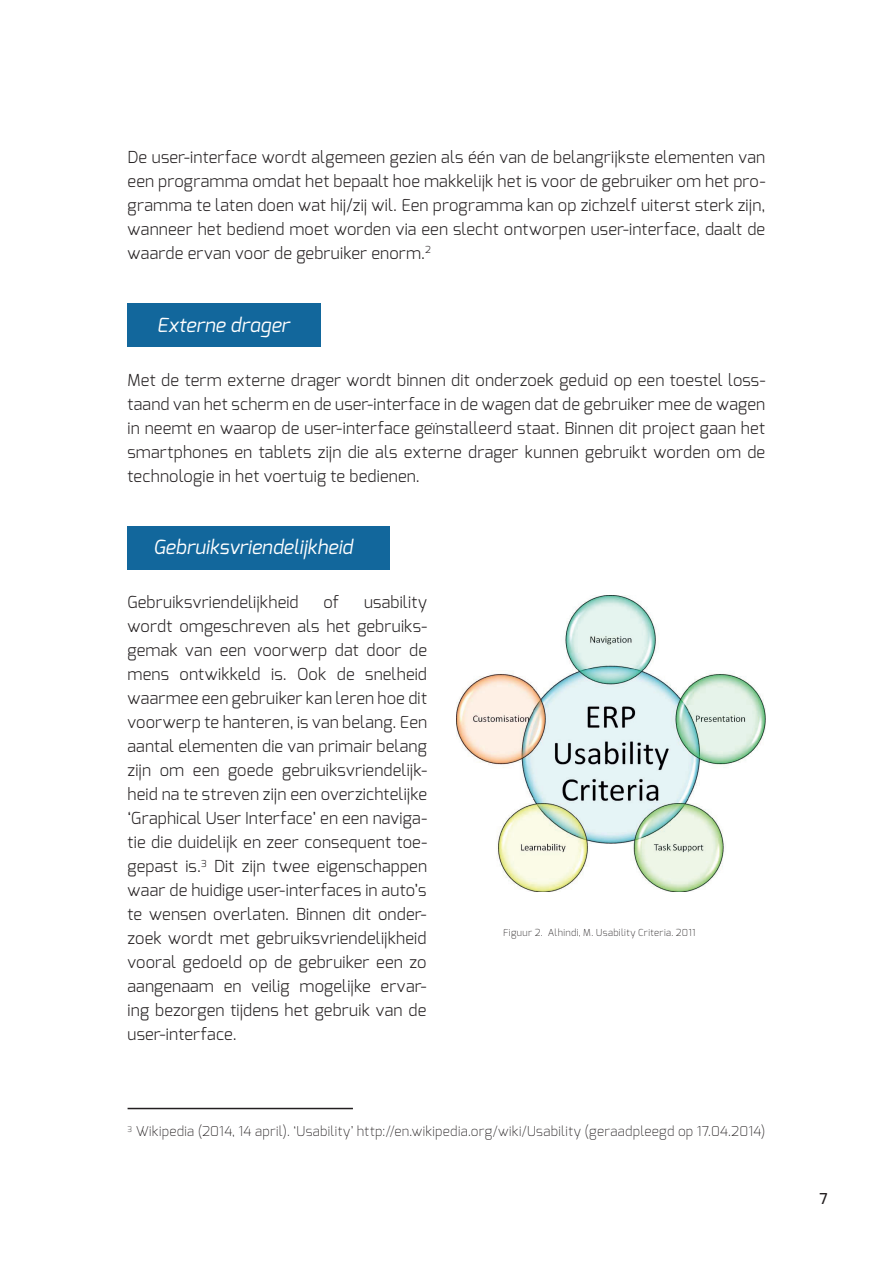
<style>
.page{position:relative;width:893px;height:1263px;background:#fff}
.page>*{position:absolute;margin:0;border:0;box-sizing:border-box;transform-origin:0 0}
.t1{font:italic 19.5px "Exo";letter-spacing:.005em;color:#fff}
.t2{font:300 16.5px/24px "Exo";letter-spacing:.01em;color:#231f20;text-align:justify}
.t3{font:500 15px "Exo";color:#231f20}
.t4{font:200 13.5px "Exo";letter-spacing:.02em;color:#231f20}
.t5{font:200 9.6px "Exo";letter-spacing:.035em;color:#231f20}
</style>
<div class="page">
<div style="left:128px;top:526px;width:262px;height:44px;background:#12679c"></div>
<div style="left:128px;top:303px;width:193px;height:44px;background:#12679c"></div>
<img style="left:457px;top:595px;width:308px;height:297px">
<hr style="left:128px;top:1108px;width:225px;height:1px;background:#231f20">
<p class="t2" style="left:128px;top:145px;width:639px">De user-interface wordt algemeen gezien als één van de belangrijkste elementen van een programma omdat het bepaalt hoe makkelijk het is voor de gebruiker om het pro&shy;gramma te laten doen wat hij/zij wil. Een programma kan op zichzelf uiterst sterk zijn, wanneer het bediend moet worden via een slecht ontworpen user-interface, daalt de waarde ervan voor de gebruiker enorm.<sup>2</sup></p>
<p class="t1" style="left:157px;top:313px;width:134px">Externe drager</p>
<p class="t2" style="left:128px;top:368px;width:639px">Met de term externe drager wordt binnen dit onderzoek geduid op een toestel loss&shy;taand van het scherm en de user-interface in de wagen dat de gebruiker mee de wagen in neemt en waarop de user-interface geïnstalleerd staat. Binnen dit project gaan het smartphones en tablets zijn die als externe drager kunnen gebruikt worden om de technologie in het voertuig te bedienen.</p>
<p class="t1" style="left:153px;top:535px;width:201px">Gebruiksvriendelijkheid</p>
<p class="t2" style="left:128px;top:590px;width:173px">Gebruiksvriendelijkheid</p>
<p class="t2" style="left:323px;top:590px;width:17px">of</p>
<p class="t2" style="left:128px;top:590px;width:301px;text-indent:236px">usability wordt omgeschreven als het gebruiks&shy;gemak van een voorwerp dat door de mens ontwikkeld is. Ook de snelheid waarmee een gebruiker kan leren hoe dit voorwerp te hanteren, is van belang. Een aantal elementen die van primair belang zijn om een goede gebruiksvriendelijk&shy;heid na te streven zijn een overzichtelijke ‘Graphical User Interface’ en een naviga&shy;tie die duidelijk en zeer consequent toe&shy;gepast is.<sup>3</sup> Dit zijn twee eigenschappen waar de huidige user-interfaces in auto’s te wensen overlaten. Binnen dit onder&shy;zoek wordt met gebruiksvriendelijkheid vooral gedoeld op de gebruiker een zo aangenaam en veilig mogelijke ervar&shy;ing bezorgen tijdens het gebruik van de user-interface.</p>
<p class="t5" style="left:503px;top:926px;width:194px">Figuur 2. Alhindi, M. Usability Criteria. 2011</p>
<p class="t4" style="left:128px;top:1123px;width:639px"><sup>3</sup> Wikipedia (2014, 14 april). ‘Usability’ http://en.wikipedia.org/wiki/Usability (geraadpleegd op 17.04.2014)</p>
<p class="t3" style="left:820px;top:1188px;width:10px">7</p>
</div>
